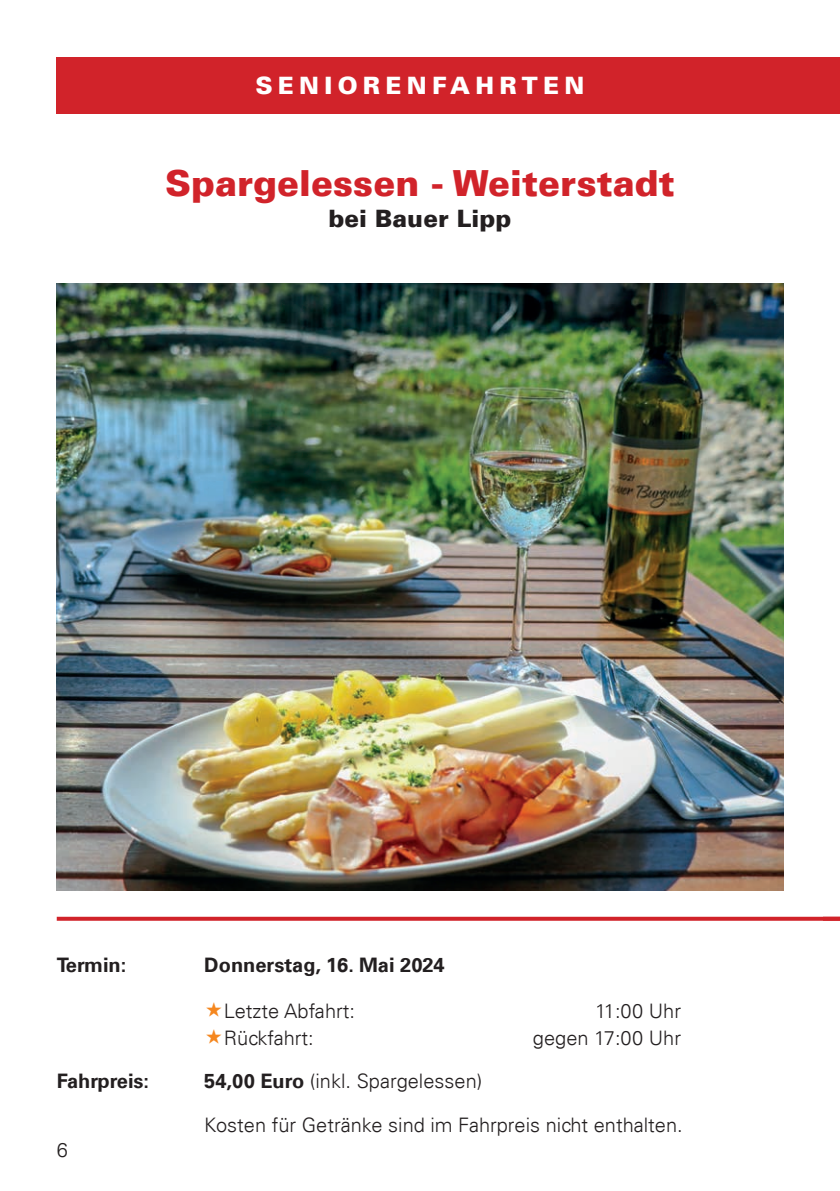
<style>
.page{position:relative;width:840px;height:1191px;background:#fff}
.page>*{position:absolute;margin:0;border:0;box-sizing:border-box;transform-origin:0 0}
.t1{font:900 36px "Univers LT";color:#d1232a}
.t2{font:900 24px "Univers LT";letter-spacing:.22em;color:#fff}
.t3{font:900 24px "Univers LT";color:#231f20}
.t4{font:300 20px/43.8px "Univers LT";color:#231f20}
.t5{font:700 20px "Univers LT";color:#231f20}
.s1{font-weight:700}
</style>
<div class="page">
<svg style="left:57px;top:916px;width:765px;height:4px;background:#d94d52"></svg>
<div style="left:57px;top:57px;width:782px;height:56px;background:#d1232a"></div>
<img style="left:57px;top:283px;width:725px;height:607px">
<svg style="left:822px;top:916px;width:17px;height:4px"></svg>
<p class="t2" style="left:255px;top:70px;width:330px">SENIORENFAHRTEN</p>
<h1 class="t1" style="left:165px;top:161px;width:511px">Spargelessen - Weiterstadt</h1>
<p class="t3" style="left:328px;top:203px;width:184px">bei Bauer Lipp</p>
<p class="t5" style="left:57px;top:953px;width:71px">Termin:</p>
<p class="t5" style="left:204px;top:953px;width:242px">Donnerstag, 16. Mai 2024</p>
<p class="t4" style="left:224px;top:989px;width:132px">Letzte Abfahrt:</p>
<p class="t4" style="left:594px;top:989px;width:87px">11:00 Uhr</p>
<p class="t4" style="left:224px;top:1015px;width:91px">Rückfahrt:</p>
<p class="t4" style="left:532px;top:1015px;width:149px">gegen 17:00 Uhr</p>
<p class="t5" style="left:57px;top:1069px;width:94px">Fahrpreis:</p>
<p class="t4" style="left:204px;top:1059px;width:479px"><span class="s1">54,00 Euro</span> (inkl. Spargelessen)<br>Kosten für Getränke sind im Fahrpreis nicht enthalten.</p>
<p class="t4" style="left:57px;top:1127px;width:13px">6</p>
</div>
